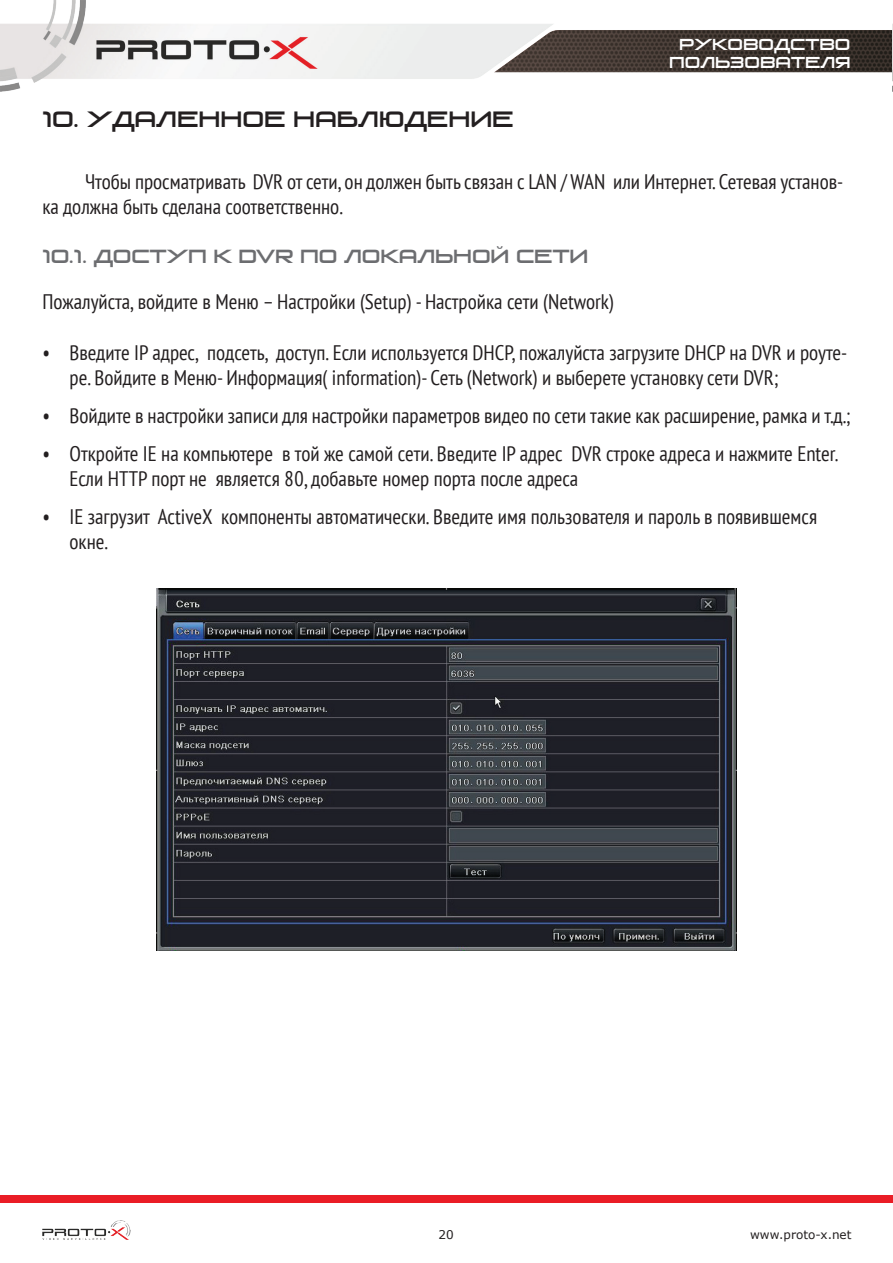
<style>
.page{position:relative;width:893px;height:1263px;background:#fff}
.page>*{position:absolute;margin:0;border:0;box-sizing:border-box;transform-origin:0 0}
.t1{font:condensed 21px/25.2px "PT Sans";color:#231f20}
.t2{font:21px "Venus Rising";color:#231f20}
.t3{font:18px "Venus Rising";color:#6c6d70}
.t4{font:15px/18px "Venus Rising";color:#fff;text-align:right}
.t5{font:12px "Verdana";color:#231f20}
</style>
<div class="page">
<img style="left:0;top:0;width:893px;height:92px">
<div style="left:0;top:1196px;width:893px;height:7px;background:#ea1d26"></div>
<img style="left:43px;top:1220px;width:87px;height:20px">
<img style="left:157px;top:588px;width:579px;height:362px">
<p class="t2" style="left:43px;top:107px;width:473px">10. удаленное наблюдение</p>
<p class="t4" style="left:669px;top:35px;width:183px">руководство поль3ователя</p>
<p class="t1" style="left:43px;top:169px;width:802px;text-indent:43px">Чтобы просматривать DVR от сети, он должен быть связан с LAN / WAN или Интернет. Сетевая установ&shy;ка должна быть сделана соответственно.</p>
<p class="t3" style="left:43px;top:246px;width:547px">10.1. Доступ к DVR по локальной сети</p>
<p class="t1" style="left:43px;top:289px;width:573px">Пожалуйста, войдите в Меню – Настройки (Setup) - Настройка сети (Network)</p>
<p class="t1" style="left:70px;top:339px;width:779px;text-indent:-27px">• Введите IP адрес, подсеть, доступ. Если используется DHCP, пожалуйста загрузите DHCP на DVR и роуте&shy;ре. Войдите в Меню- Информация( information)- Сеть (Network) и выберете установку сети DVR;</p>
<p class="t1" style="left:43px;top:402px;width:809px">• Войдите в настройки записи для настройки параметров видео по сети такие как расширение, рамка и т.д.;</p>
<p class="t1" style="left:70px;top:440px;width:770px;text-indent:-27px">• Откройте IE на компьютере в той же самой сети. Введите IP адрес DVR строке адреса и нажмите Enter.<br>Если HTTP порт не является 80, добавьте номер порта после адреса</p>
<p class="t1" style="left:70px;top:503px;width:749px;text-indent:-27px">• IE загрузит ActiveX компоненты автоматически. Введите имя пользователя и пароль в появившемся окне.</p>
<p class="t5" style="left:439px;top:1227px;width:17px">20</p>
<p class="t5" style="left:750px;top:1227px;width:103px">www.proto-x.net</p>
</div>
